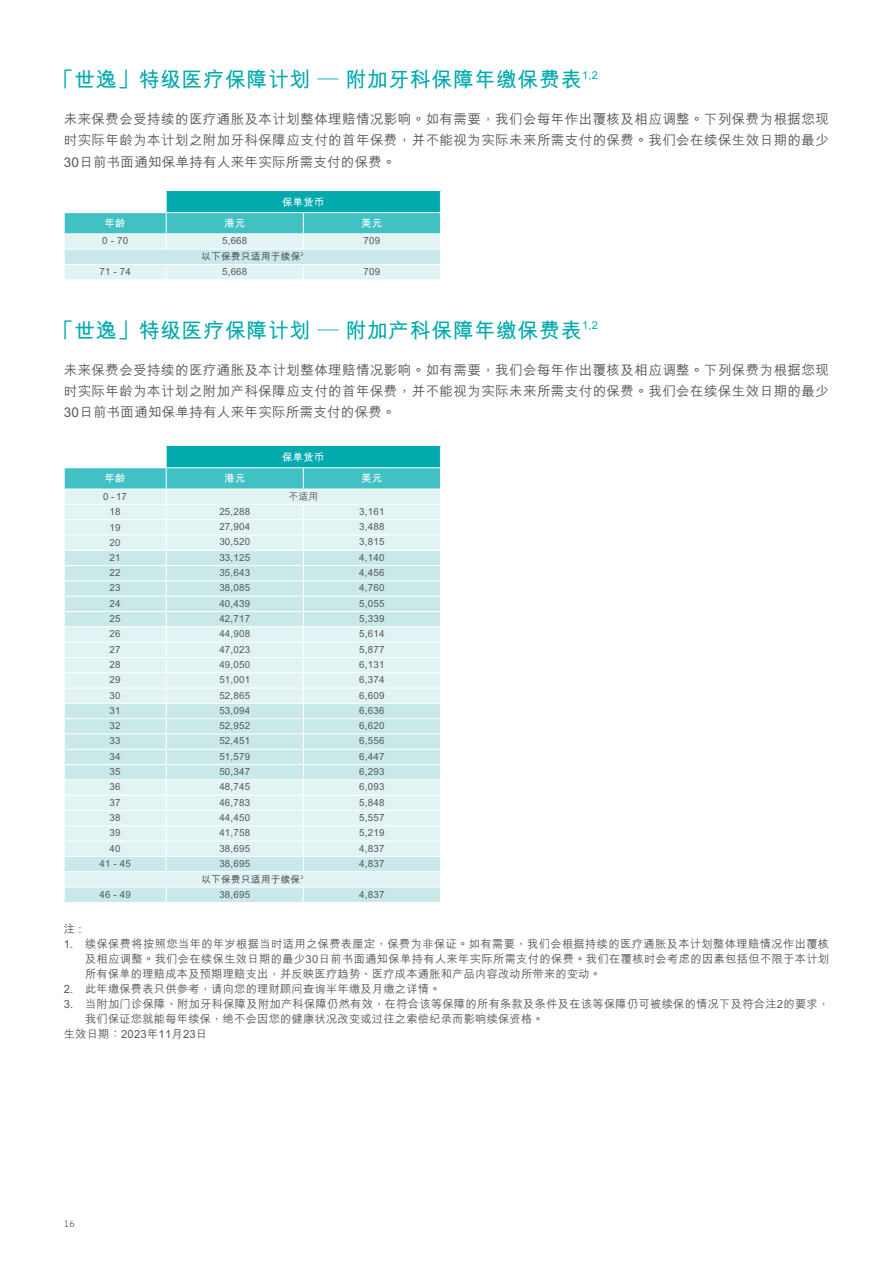
<style>
.page{position:relative;width:893px;height:1263px;background:#fff}
.page>*{position:absolute;margin:0;border:0;box-sizing:border-box;transform-origin:0 0}
.t1{font:700 21px "M Hei HKS";letter-spacing:.025em;color:#00aaad}
.t2{font:500 13.5px/21px "M Hei HKS";letter-spacing:.02em;color:#57585a;text-align:justify}
.t3{font:500 11.25px/15px "M Hei HKS";letter-spacing:.02em;color:#57585a;text-align:justify}
.t4{font:700 10.5px "M Hei HKS";letter-spacing:.02em;color:#fff}
.t5{font:500 9.75px "M Hei HKS";letter-spacing:.02em;color:#57585a}
.t6{font:700 9.75px "M Hei HKS";letter-spacing:.02em;color:#57585a}
.t7{font:9px "Eina 04";color:#57585a}
</style>
<div class="page">
<svg style="left:64px;top:191px;width:377px;height:88px;background:#95dadc"></svg>
<svg style="left:64px;top:446px;width:377px;height:456px;background:#ccebec"></svg>
<h1 class="t1" style="left:53px;top:64px;width:547px">「世逸」特級醫療保障計劃 — 附加牙科保障年繳保費表<sup>1,2</sup></h1>
<h2 class="t2" style="left:64px;top:108px;width:767px">未來保費會受持續的醫療通脹及本計劃整體理賠情況影響。如有需要，我們會每年作出覆核及相應調整。下列保費為根據您現時實際年齡為本計劃之附加牙科保障應支付的首年保費，並不能視為實際未來所需支付的保費。我們會在續保生效日期的最少30日前書面通知保單持有人來年實際所需支付的保費。</h2>
<p class="t4" style="left:282px;top:194px;width:44px">保單貨幣</p>
<p class="t4" style="left:105px;top:216px;width:23px">年齡</p>
<p class="t4" style="left:224px;top:216px;width:23px">港元</p>
<p class="t4" style="left:361px;top:216px;width:23px">美元</p>
<p class="t5" style="left:102px;top:234px;width:27px">0 - 70</p>
<p class="t5" style="left:222px;top:234px;width:27px">5,668</p>
<p class="t5" style="left:364px;top:234px;width:18px">709</p>
<p class="t6" style="left:201px;top:250px;width:104px">以下保費只適用於續保<sup>3</sup></p>
<p class="t5" style="left:99px;top:264px;width:33px">71 - 74</p>
<p class="t5" style="left:222px;top:264px;width:27px">5,668</p>
<p class="t5" style="left:364px;top:264px;width:18px">709</p>
<h1 class="t1" style="left:53px;top:315px;width:547px">「世逸」特級醫療保障計劃 — 附加產科保障年繳保費表<sup>1,2</sup></h1>
<h2 class="t2" style="left:64px;top:359px;width:767px">未來保費會受持續的醫療通脹及本計劃整體理賠情況影響。如有需要，我們會每年作出覆核及相應調整。下列保費為根據您現時實際年齡為本計劃之附加產科保障應支付的首年保費，並不能視為實際未來所需支付的保費。我們會在續保生效日期的最少30日前書面通知保單持有人來年實際所需支付的保費。</h2>
<p class="t4" style="left:282px;top:449px;width:44px">保單貨幣</p>
<p class="t4" style="left:105px;top:471px;width:23px">年齡</p>
<p class="t4" style="left:224px;top:471px;width:23px">港元</p>
<p class="t4" style="left:361px;top:471px;width:23px">美元</p>
<p class="t5" style="left:103px;top:489px;width:25px">0 - 17</p>
<p class="t5" style="left:288px;top:489px;width:31px">不適用</p>
<p class="t5" style="left:110px;top:505px;width:13px">18</p>
<p class="t5" style="left:219px;top:504px;width:32px">25,288</p>
<p class="t5" style="left:359px;top:504px;width:27px">3,161</p>
<p class="t5" style="left:110px;top:520px;width:13px">19</p>
<p class="t5" style="left:219px;top:519px;width:32px">27,904</p>
<p class="t5" style="left:359px;top:519px;width:27px">3,488</p>
<p class="t5" style="left:110px;top:535px;width:13px">20</p>
<p class="t5" style="left:219px;top:535px;width:32px">30,520</p>
<p class="t5" style="left:359px;top:535px;width:27px">3,815</p>
<p class="t5" style="left:110px;top:550px;width:13px">21</p>
<p class="t5" style="left:219px;top:550px;width:32px">33,125</p>
<p class="t5" style="left:359px;top:550px;width:27px">4,140</p>
<p class="t5" style="left:110px;top:565px;width:13px">22</p>
<p class="t5" style="left:219px;top:565px;width:32px">35,643</p>
<p class="t5" style="left:359px;top:565px;width:27px">4,456</p>
<p class="t5" style="left:110px;top:581px;width:13px">23</p>
<p class="t5" style="left:219px;top:581px;width:32px">38,085</p>
<p class="t5" style="left:359px;top:581px;width:27px">4,760</p>
<p class="t5" style="left:110px;top:596px;width:13px">24</p>
<p class="t5" style="left:219px;top:596px;width:32px">40,439</p>
<p class="t5" style="left:359px;top:596px;width:27px">5,055</p>
<p class="t5" style="left:110px;top:611px;width:13px">25</p>
<p class="t5" style="left:219px;top:611px;width:32px">42,717</p>
<p class="t5" style="left:359px;top:611px;width:27px">5,339</p>
<p class="t5" style="left:110px;top:627px;width:13px">26</p>
<p class="t5" style="left:219px;top:627px;width:32px">44,908</p>
<p class="t5" style="left:359px;top:627px;width:27px">5,614</p>
<p class="t5" style="left:110px;top:642px;width:13px">27</p>
<p class="t5" style="left:219px;top:642px;width:32px">47,023</p>
<p class="t5" style="left:359px;top:642px;width:27px">5,877</p>
<p class="t5" style="left:110px;top:657px;width:13px">28</p>
<p class="t5" style="left:219px;top:657px;width:32px">49,050</p>
<p class="t5" style="left:359px;top:657px;width:27px">6,131</p>
<p class="t5" style="left:110px;top:672px;width:13px">29</p>
<p class="t5" style="left:219px;top:672px;width:32px">51,001</p>
<p class="t5" style="left:359px;top:672px;width:27px">6,374</p>
<p class="t5" style="left:110px;top:688px;width:13px">30</p>
<p class="t5" style="left:219px;top:688px;width:32px">52,865</p>
<p class="t5" style="left:359px;top:688px;width:27px">6,609</p>
<p class="t5" style="left:110px;top:703px;width:13px">31</p>
<p class="t5" style="left:219px;top:703px;width:32px">53,094</p>
<p class="t5" style="left:359px;top:703px;width:27px">6,636</p>
<p class="t5" style="left:110px;top:718px;width:13px">32</p>
<p class="t5" style="left:219px;top:718px;width:32px">52,952</p>
<p class="t5" style="left:359px;top:718px;width:27px">6,620</p>
<p class="t5" style="left:110px;top:734px;width:13px">33</p>
<p class="t5" style="left:219px;top:734px;width:32px">52,451</p>
<p class="t5" style="left:359px;top:734px;width:27px">6,556</p>
<p class="t5" style="left:110px;top:749px;width:13px">34</p>
<p class="t5" style="left:219px;top:749px;width:32px">51,579</p>
<p class="t5" style="left:359px;top:749px;width:27px">6,447</p>
<p class="t5" style="left:110px;top:764px;width:13px">35</p>
<p class="t5" style="left:219px;top:764px;width:32px">50,347</p>
<p class="t5" style="left:359px;top:764px;width:27px">6,293</p>
<p class="t5" style="left:110px;top:780px;width:13px">36</p>
<p class="t5" style="left:219px;top:780px;width:32px">48,745</p>
<p class="t5" style="left:359px;top:780px;width:27px">6,093</p>
<p class="t5" style="left:110px;top:795px;width:13px">37</p>
<p class="t5" style="left:219px;top:795px;width:32px">46,783</p>
<p class="t5" style="left:359px;top:795px;width:27px">5,848</p>
<p class="t5" style="left:110px;top:810px;width:13px">38</p>
<p class="t5" style="left:219px;top:810px;width:32px">44,450</p>
<p class="t5" style="left:359px;top:810px;width:27px">5,557</p>
<p class="t5" style="left:110px;top:826px;width:13px">39</p>
<p class="t5" style="left:219px;top:826px;width:32px">41,758</p>
<p class="t5" style="left:359px;top:826px;width:27px">5,219</p>
<p class="t5" style="left:110px;top:841px;width:13px">40</p>
<p class="t5" style="left:219px;top:841px;width:32px">38,695</p>
<p class="t5" style="left:359px;top:841px;width:27px">4,837</p>
<p class="t5" style="left:99px;top:856px;width:33px">41 - 45</p>
<p class="t5" style="left:219px;top:856px;width:32px">38,695</p>
<p class="t5" style="left:359px;top:856px;width:27px">4,837</p>
<p class="t6" style="left:201px;top:872px;width:104px">以下保費只適用於續保<sup>3</sup></p>
<p class="t5" style="left:99px;top:887px;width:33px">46 - 49</p>
<p class="t6" style="left:219px;top:887px;width:32px">38,695</p>
<p class="t6" style="left:359px;top:887px;width:27px">4,837</p>
<p class="t3" style="left:64px;top:920px;width:19px">註 :</p>
<p class="t3" style="left:85px;top:935px;width:746px;text-indent:-21px">1. 續保保費將按照您當年的年歲根據當時適用之保費表釐定，保費為非保證。如有需要，我們會根據持續的醫療通脹及本計劃整體理賠情況作出覆核及相應調整。我們會在續保生效日期的最少30日前書面通知保單持有人來年實際所需支付的保費。我們在覆核時會考慮的因素包括但不限於本計劃所有保單的理賠成本及預期理賠支出，並反映醫療趨勢、醫療成本通脹和產品內容改動所帶來的變動。</p>
<p class="t3" style="left:64px;top:980px;width:378px">2. 此年繳保費表只供參考，請向您的理財顧問查詢半年繳及月繳之詳情。</p>
<p class="t3" style="left:64px;top:995px;width:767px">3. 當附加門診保障、附加牙科保障及附加產科保障仍然有效，在符合該等保障的所有條款及條件及在該等保障仍可被續保的情況下及符合註2的要求，</p>
<p class="t3" style="left:85px;top:1010px;width:460px">我們保證您就能每年續保，絕不會因您的健康狀況改變或過往之索償紀錄而影響續保資格。</p>
<p class="t3" style="left:64px;top:1025px;width:145px">生效日期：2023年11月23日</p>
<p class="t7" style="left:64px;top:1217px;width:12px">16</p>
</div>
